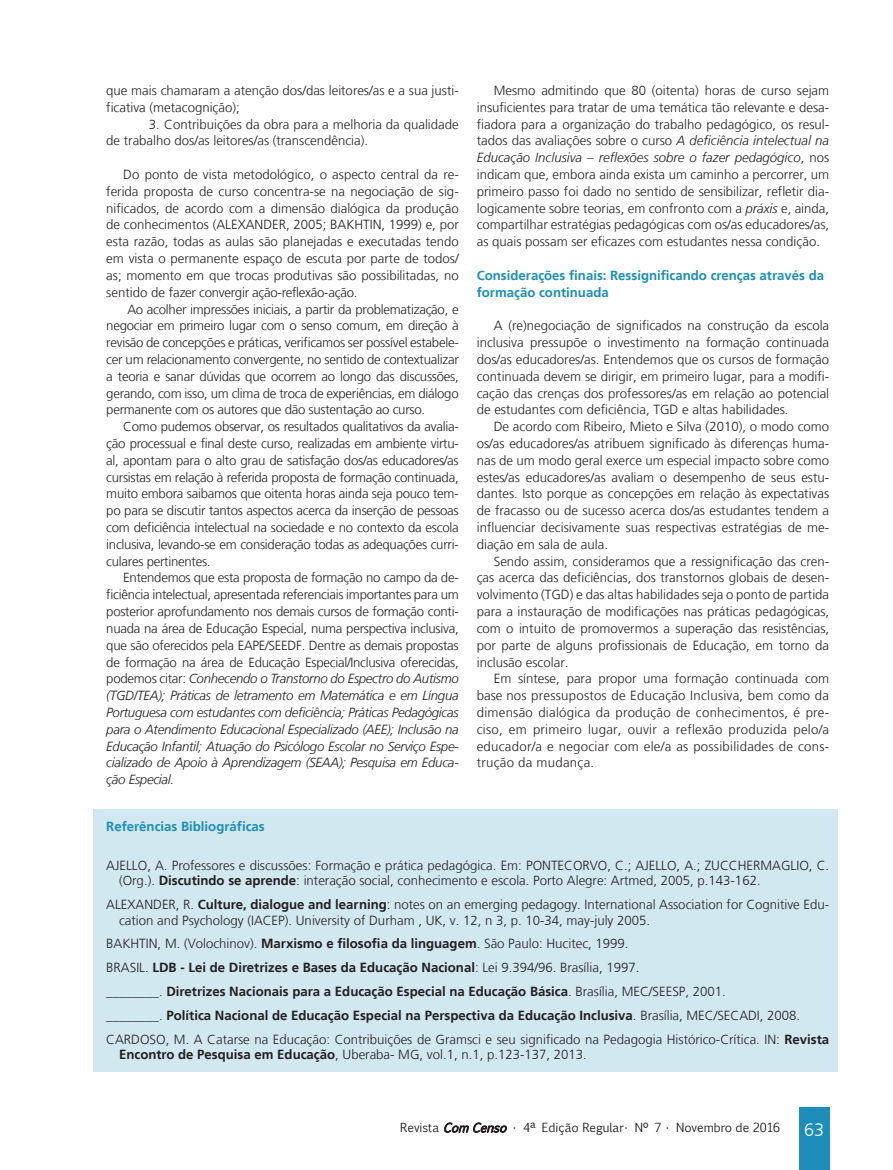
<style>
.page{position:relative;width:893px;height:1170px;background:#fff}
.page>*{position:absolute;margin:0;border:0;box-sizing:border-box;transform-origin:0 0}
.t1{font:300 18px "Frutiger LT";color:#fff}
.Miolo{font:300 13.2px/16.8px "Frutiger LT";color:#231f20;text-align:justify}
.Miolo-2{font:700 13.2px "Frutiger LT";color:#231f20}
.Subtítulo{font:700 13.2px/16.8px "Frutiger LT";color:#1c8eb9}
.t2{font:12px "Euphemia CAS";color:#231f20}
.s1{font-style:italic}
.s2{font-weight:700}
.s3{font-weight:300}
</style>
<div class="page">
<div style="left:94px;top:809px;width:744px;height:262px;background:#d2e8f1"></div>
<div style="left:799px;top:1107px;width:30px;height:62px;background:#1c8eb9"></div>
<svg style="left:444px;top:1122px;width:63px;height:10px"></svg>
<p class="Miolo" style="left:106px;top:82px;width:354px">que mais chamaram a atenção dos/das leitores/as e a sua justi&shy;ficativa (metacognição);</p>
<p class="Miolo" style="left:106px;top:116px;width:354px;text-indent:43px">3. Contribuições da obra para a melhoria da qualidade de trabalho dos/as leitores/as (transcendência).</p>
<p class="Miolo" style="left:106px;top:166px;width:354px;text-indent:17px">Do ponto de vista metodológico, o aspecto central da re&shy;ferida proposta de curso concentra-se na negociação de sig&shy;nificados, de acordo com a dimensão dialógica da produção de conhecimentos (ALEXANDER, 2005; BAKHTIN, 1999) e, por esta razão, todas as aulas são planejadas e executadas tendo em vista o permanente espaço de escuta por parte de todos/ as; momento em que trocas produtivas são possibilitadas, no sentido de fazer convergir ação-reflexão-ação.</p>
<p class="Miolo" style="left:106px;top:301px;width:354px;text-indent:21px">Ao acolher impressões iniciais, a partir da problematização, e negociar em primeiro lugar com o senso comum, em direção à revisão de concepções e práticas, verificamos ser possível estabele&shy;cer um relacionamento convergente, no sentido de contextualizar a teoria e sanar dúvidas que ocorrem ao longo das discussões, gerando, com isso, um clima de troca de experiências, em diálogo permanente com os autores que dão sustentação ao curso.</p>
<p class="Miolo" style="left:106px;top:418px;width:354px;text-indent:17px">Como pudemos observar, os resultados qualitativos da avalia&shy;ção processual e final deste curso, realizadas em ambiente virtu&shy;al, apontam para o alto grau de satisfação dos/as educadores/as cursistas em relação à referida proposta de formação continuada, muito embora saibamos que oitenta horas ainda seja pouco tem&shy;po para se discutir tantos aspectos acerca da inserção de pessoas com deficiência intelectual na sociedade e no contexto da escola inclusiva, levando-se em consideração todas as adequações curri&shy;culares pertinentes.</p>
<p class="Miolo" style="left:106px;top:569px;width:354px;text-indent:17px">Entendemos que esta proposta de formação no campo da de&shy;ficiência intelectual, apresentada referenciais importantes para um posterior aprofundamento nos demais cursos de formação conti&shy;nuada na área de Educação Especial, numa perspectiva inclusiva, que são oferecidos pela EAPE/SEEDF. Dentre as demais propostas de formação na área de Educação Especial/Inclusiva oferecidas, podemos citar: <span class="s1">Conhecendo o Transtorno do Espectro do Autismo (TGD/TEA); Práticas de letramento em Matemática e em Língua Portuguesa com estudantes com deficiência; Práticas Pedagógicas para o Atendimento Educacional Especializado (AEE); Inclusão na Educação Infantil; Atuação do Psicólogo Escolar no Serviço Espe&shy;cializado de Apoio à Aprendizagem (SEAA); Pesquisa em Educa&shy;ção Especial.</span></p>
<p class="Miolo" style="left:477px;top:82px;width:354px;text-indent:17px">Mesmo admitindo que 80 (oitenta) horas de curso sejam insuficientes para tratar de uma temática tão relevante e desa&shy;fiadora para a organização do trabalho pedagógico, os resul&shy;tados das avaliações sobre o curso <span class="s1">A deficiência intelectual na Educação Inclusiva – reflexões sobre o fazer pedagógico</span>, nos indicam que, embora ainda exista um caminho a percorrer, um primeiro passo foi dado no sentido de sensibilizar, refletir dia&shy;logicamente sobre teorias, em confronto com a <span class="s1">práxis</span> e, ainda, compartilhar estratégias pedagógicas com os/as educadores/as, as quais possam ser eficazes com estudantes nessa condição.</p>
<p class="Subtítulo" style="left:477px;top:267px;width:349px">Considerações finais: Ressignificando crenças através da formação continuada</p>
<p class="Miolo" style="left:477px;top:317px;width:354px;text-indent:17px">A (re)negociação de significados na construção da escola inclusiva pressupõe o investimento na formação continuada dos/as educadores/as. Entendemos que os cursos de formação continuada devem se dirigir, em primeiro lugar, para a modifi&shy;cação das crenças dos professores/as em relação ao potencial de estudantes com deficiência, TGD e altas habilidades.</p>
<p class="Miolo" style="left:477px;top:418px;width:354px;text-indent:17px">De acordo com Ribeiro, Mieto e Silva (2010), o modo como os/as educadores/as atribuem significado às diferenças huma&shy;nas de um modo geral exerce um especial impacto sobre como estes/as educadores/as avaliam o desempenho de seus estu&shy;dantes. Isto porque as concepções em relação às expectativas de fracasso ou de sucesso acerca dos/as estudantes tendem a influenciar decisivamente suas respectivas estratégias de me&shy;diação em sala de aula.</p>
<p class="Miolo" style="left:477px;top:553px;width:354px;text-indent:17px">Sendo assim, consideramos que a ressignificação das cren&shy;ças acerca das deficiências, dos transtornos globais de desen&shy;volvimento (TGD) e das altas habilidades seja o ponto de partida para a instauração de modificações nas práticas pedagógicas, com o intuito de promovermos a superação das resistências, por parte de alguns profissionais de Educação, em torno da inclusão escolar.</p>
<p class="Miolo" style="left:477px;top:670px;width:354px;text-indent:17px">Em síntese, para propor uma formação continuada com base nos pressupostos de Educação Inclusiva, bem como da dimensão dialógica da produção de conhecimentos, é pre&shy;ciso, em primeiro lugar, ouvir a reflexão produzida pelo/a educador/a e negociar com ele/a as possibilidades de cons&shy;trução da mudança.</p>
<p class="Subtítulo" style="left:106px;top:818px;width:160px">Referências Bibliográficas</p>
<p class="Miolo" style="left:119px;top:858px;width:712px;line-height:15.3px;text-indent:-13px">AJELLO, A. Professores e discussões: Formação e prática pedagógica. Em: PONTECORVO, C.; AJELLO, A.; ZUCCHERMAGLIO, C. (Org.). <span class="s2">Discutindo se aprende</span>: interação social, conhecimento e escola. Porto Alegre: Artmed, 2005, p.143-162.</p>
<p class="Miolo" style="left:119px;top:897px;width:712px;line-height:15.3px;text-indent:-13px">ALEXANDER, R. <span class="s2">Culture, dialogue and learning</span>: notes on an emerging pedagogy. International Association for Cognitive Edu&shy;cation and Psychology (IACEP). University of Durham , UK, v. 12, n 3, p. 10-34, may-july 2005.</p>
<p class="Miolo" style="left:106px;top:935px;width:524px">BAKHTIN, M. (Volochinov). <span class="s2">Marxismo e filosofia da linguagem</span>. São Paulo: Hucitec, 1999.</p>
<p class="Miolo-2" style="left:106px;top:959px;width:535px"><span class="s3">BRASIL.</span> LDB - Lei de Diretrizes e Bases da Educação Nacional<span class="s3">: Lei 9.394/96. Brasília, 1997.</span></p>
<p class="Miolo-2" style="left:106px;top:983px;width:621px"><span class="s3">________.</span> Diretrizes Nacionais para a Educação Especial na Educação Básica<span class="s3">. Brasília, MEC/SEESP, 2001.</span></p>
<p class="Miolo-2" style="left:106px;top:1007px;width:695px"><span class="s3">________.</span> Política Nacional de Educação Especial na Perspectiva da Educação Inclusiva<span class="s3">. Brasília, MEC/SECADI, 2008.</span></p>
<p class="Miolo" style="left:119px;top:1031px;width:712px;line-height:15.3px;text-indent:-13px">CARDOSO, M. A Catarse na Educação: Contribuições de Gramsci e seu significado na Pedagogia Histórico-Crítica. IN: <span class="s2">Revista<br>Encontro de Pesquisa em Educação</span>, Uberaba- MG, vol.1, n.1, p.123-137, 2013.</p>
<p class="t2" style="left:400px;top:1119px;width:381px">Revista <span class="s1">ComCenso</span> • 4ª Edição Regular• Nº 7 • Novembro de 2016</p>
<h1 class="t1" style="left:804px;top:1119px;width:22px">63</h1>
</div>
